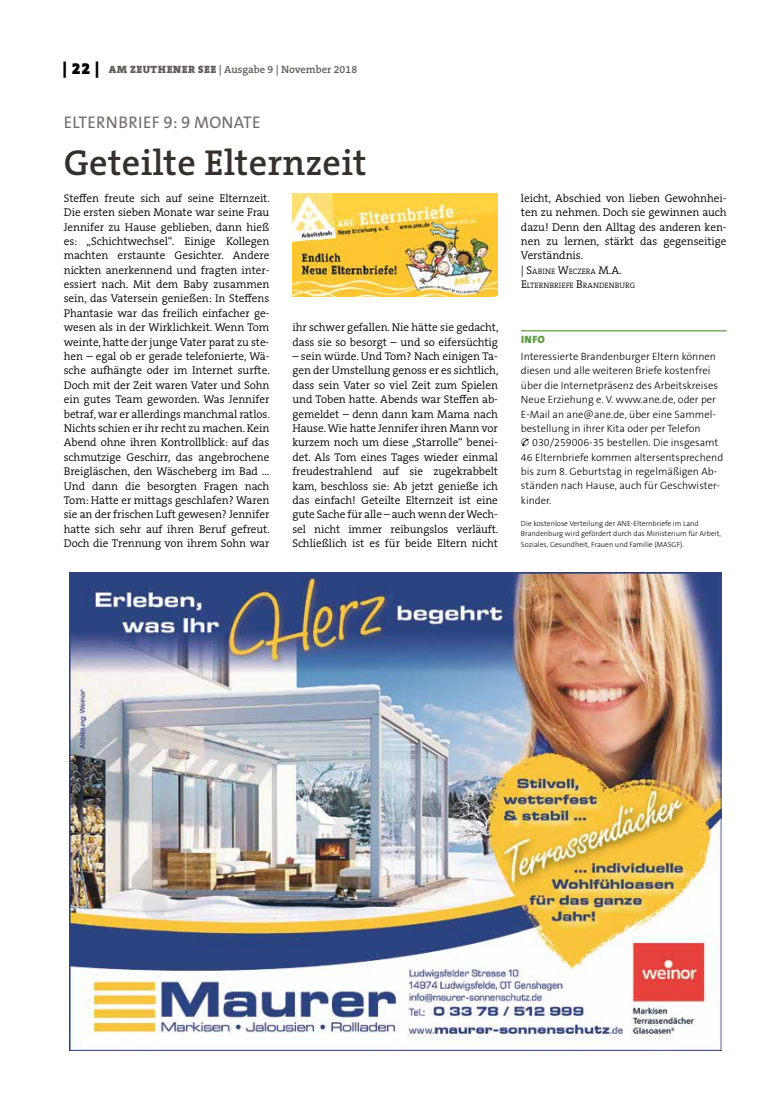
<style>
.page{position:relative;width:762px;height:1117px;background:#fff}
.page>*{position:absolute;margin:0;border:0;box-sizing:border-box;transform-origin:0 0}
.t1{font:600 36.25px "The Serif B W6";letter-spacing:.01em;color:#36302d}
.t2{font:16.88px "The Sans B W5 Plain";letter-spacing:.015em;color:#716c69}
.t3{font:300 11.25px/14.4px "The Serif B W4";letter-spacing:-.005em;color:#000}
.t4{font:300 10.62px/14.4px "The Sans B W3";color:#000}
.t5{font:600 10.62px "The Serif B W6";color:#615c58}
.t6{font:900 10.62px "The Sans B W9";color:#5e9d49}
.t7{font:300 7.88px/14.4px "The Serif B W4";color:#000}
.t8{font:300 7.5px/10.6px "The Sans B W3";color:#000}
.s1{font-family:"The Serif B W9";font-weight:900;font-size:16.25px;color:#000}
.s2{font-family:"The Serif B W9";font-weight:900}
.s3{font-size:11.25px}
</style>
<div class="page">
<hr style="left:521px;top:330px;width:205px;height:1px;background:#5e9d49">
<img style="left:292px;top:193px;width:206px;height:103px">
<img style="left:69px;top:572px;width:652px;height:478px">
<p class="t5" style="left:63px;top:63px;width:296px"><span class="s1">| 22 |</span> <span class="s2">AM ZEUTHENER SEE</span> | Ausgabe 9 | November 2018</p>
<h2 class="t2" style="left:64px;top:111px;width:198px">ELTERNBRIEF 9: 9 MONATE</h2>
<h1 class="t1" style="left:64px;top:139px;width:304px">Geteilte Elternzeit</h1>
<p class="t3" style="left:64px;top:191px;width:207px">Steffen freute sich auf seine Elternzeit.<br>Die ersten sieben Monate war seine Frau Jennifer zu Hause geblieben, dann hieß es: „Schichtwechsel“. Einige Kollegen machten erstaunte Gesichter. Andere nickten anerkennend und fragten inter&shy;essiert nach. Mit dem Baby zusammen sein, das Vatersein genießen: In Steffens Phantasie war das freilich einfacher ge&shy;wesen als in der Wirklichkeit. Wenn Tom weinte, hatte der junge Vater parat zu ste&shy;hen – egal ob er gerade telefonierte, Wä&shy;sche aufhängte oder im Internet surfte.<br>Doch mit der Zeit waren Vater und Sohn ein gutes Team geworden. Was Jennifer betraf, war er allerdings manchmal ratlos.<br>Nichts schien er ihr recht zu machen. Kein Abend ohne ihren Kontrollblick: auf das schmutzige Geschirr, das angebrochene Breigläschen, den Wäscheberg im Bad ...<br>Und dann die besorgten Fragen nach Tom: Hatte er mittags geschlafen? Waren sie an der frischen Luft gewesen? Jennifer hatte sich sehr auf ihren Beruf gefreut.<br>Doch die Trennung von ihrem Sohn war</p>
<p class="t3" style="left:292px;top:320px;width:208px">ihr schwer gefallen. Nie hätte sie gedacht, dass sie so besorgt – und so eifersüchtig</p>
<p class="t3" style="left:292px;top:349px;width:207px;text-align:justify">– sein würde. Und Tom? Nach einigen Ta&shy;gen der Umstellung genoss er es sichtlich, dass sein Vater so viel Zeit zum Spielen und Toben hatte. Abends war Steffen ab&shy;gemeldet – denn dann kam Mama nach Hause. Wie hatte Jennifer ihren Mann vor kurzem noch um diese „Starrolle“ benei&shy;det. Als Tom eines Tages wieder einmal freudestrahlend auf sie zugekrabbelt kam, beschloss sie: Ab jetzt genieße ich das einfach! Geteilte Elternzeit ist eine gute Sache für alle – auch wenn der Wech&shy;sel nicht immer reibungslos verläuft.<br>Schließlich ist es für beide Eltern nicht</p>
<p class="t3" style="left:521px;top:191px;width:207px;text-align:justify">leicht, Abschied von lieben Gewohnhei&shy;ten zu nehmen. Doch sie gewinnen auch dazu! Denn den Alltag des anderen ken&shy;nen zu lernen, stärkt das gegenseitige Verständnis.</p>
<p class="t7" style="left:521px;top:264px;width:115px"><span class="s3">| S</span>ABINE <span class="s3">W</span>ECZERA <span class="s3">M.A.<br>E</span>LTERNBRIEFE <span class="s3">B</span>RANDENBURG</p>
<p class="t6" style="left:521px;top:332px;width:26px">INFO</p>
<p class="t4" style="left:521px;top:349px;width:199px">Interessierte Brandenburger Eltern können diesen und alle weiteren Briefe kostenfrei über die Internetpräsenz des Arbeitskreises Neue Erziehung e. V. www.ane.de, oder per E-Mail an ane@ane.de, über eine Sammel&shy;bestellung in ihrer Kita oder per Telefon</p>
<p class="t4" style="left:521px;top:435px;width:204px;text-indent:11px">030/259006-35 bestellen. Die insgesamt 46 Elternbriefe kommen altersentsprechend bis zum 8. Geburtstag in regelmäßigen Ab&shy;ständen nach Hause, auch für Geschwister&shy;kinder.</p>
<p class="t8" style="left:521px;top:518px;width:202px">Die kostenlose Verteilung der ANE-Elternbriefe im Land<br>Brandenburg wird gefördert durch das Ministerium für Arbeit,<br>Soziales, Gesundheit, Frauen und Familie (MASGF).</p>
</div>
